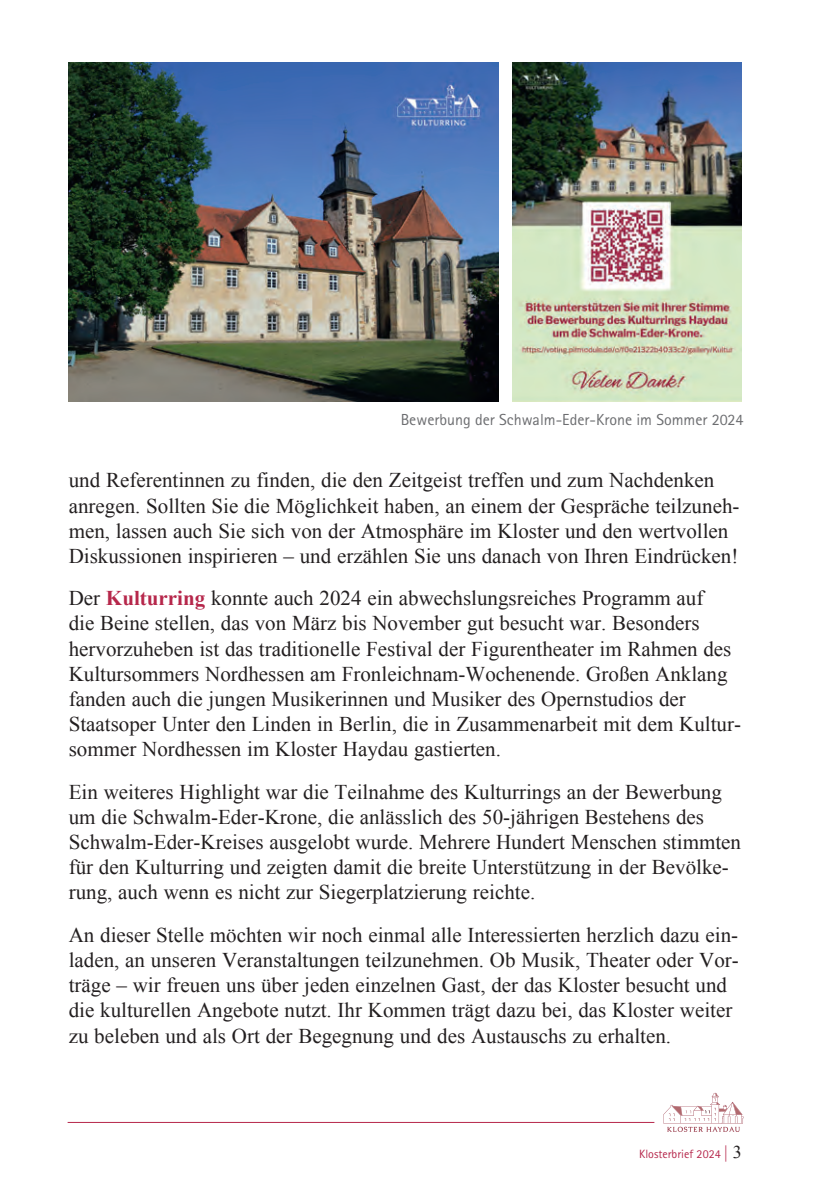
<style>
.page{position:relative;width:840px;height:1191px;background:#fff}
.page>*{position:absolute;margin:0;border:0;box-sizing:border-box;transform-origin:0 0}
.Grundtext_10_12_105{font:21px/25.2px "Times New Roman";color:#231f20}
.t1{font:16px "Rotis Sans Serif Pro";color:#6c6d70}
.t2{font:12px "Rotis Sans Serif Pro";color:#b6274b}
.s1{font-weight:700;color:#b6274b}
.s2{font-family:"Times New Roman";font-size:18px}
.s3{font-family:"Times New Roman";font-size:18px;color:#231f20}
</style>
<div class="page">
<hr style="left:68px;top:1122px;width:586px;height:1px;background:#b6274b">
<svg style="left:663px;top:1092px;width:80px;height:40px"></svg>
<img style="left:512px;top:63px;width:228px;height:338px">
<img style="left:69px;top:63px;width:429px;height:338px">
<p class="t1" style="left:400px;top:410px;width:344px">Bewerbung der Schwalm-Eder-Krone im Sommer 2024</p>
<p class="Grundtext_10_12_105" style="left:69px;top:467px;width:672px">und Referentinnen zu finden, die den Zeitgeist treffen und zum Nachdenken anregen. Sollten Sie die Möglichkeit haben, an einem der Gespräche teilzuneh&shy;men, lassen auch Sie sich von der Atmosphäre im Kloster und den wertvollen Diskussionen inspirieren – und erzählen Sie uns danach von Ihren Eindrücken!</p>
<p class="Grundtext_10_12_105" style="left:69px;top:585px;width:673px">Der <span class="s1">Kulturring</span> konnte auch 2024 ein abwechslungsreiches Programm auf<br>die Beine stellen, das von März bis November gut besucht war. Besonders hervorzuheben ist das traditionelle Festival der Figurentheater im Rahmen des Kultursommers Nordhessen am Fronleichnam-Wochenende. Großen Anklang fanden auch die jungen Musikerinnen und Musiker des Opernstudios der Staatsoper Unter den Linden in Berlin, die in Zusammenarbeit mit dem Kultur&shy;sommer Nordhessen im Kloster Haydau gastierten.</p>
<p class="Grundtext_10_12_105" style="left:69px;top:778px;width:673px">Ein weiteres Highlight war die Teilnahme des Kulturrings an der Bewerbung um die Schwalm-Eder-Krone, die anlässlich des 50-jährigen Bestehens des Schwalm-Eder-Kreises ausgelobt wurde. Mehrere Hundert Menschen stimmten für den Kulturring und zeigten damit die breite Unterstützung in der Bevölke&shy;rung, auch wenn es nicht zur Siegerplatzierung reichte.</p>
<p class="Grundtext_10_12_105" style="left:69px;top:921px;width:671px">An dieser Stelle möchten wir noch einmal alle Interessierten herzlich dazu ein&shy;laden, an unseren Veranstaltungen teilzunehmen. Ob Musik, Theater oder Vor&shy;träge – wir freuen uns über jeden einzelnen Gast, der das Kloster besucht und die kulturellen Angebote nutzt. Ihr Kommen trägt dazu bei, das Kloster weiter zu beleben und als Ort der Begegnung und des Austauschs zu erhalten.</p>
<p class="t2" style="left:638px;top:1147px;width:104px">Klosterbrief 2024 <span class="s2">|</span> <span class="s3">3</span></p>
</div>
